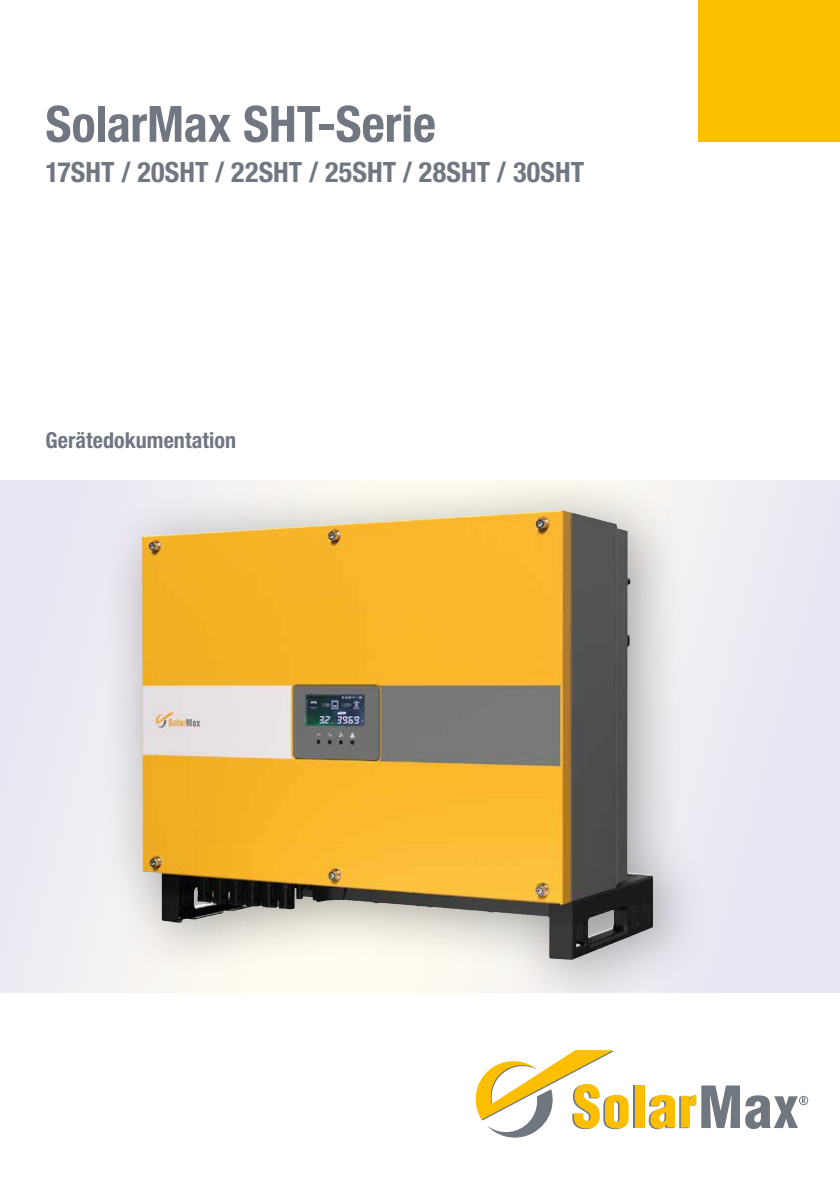
<style>
.page{position:relative;width:840px;height:1191px;background:#fff}
.page>*{position:absolute;margin:0;border:0;box-sizing:border-box;transform-origin:0 0}
.t1{font:700 condensed 50px "Helvetica Neue LT Std";letter-spacing:-.005em;color:#707781}
.t2{font:700 condensed 28px "Helvetica Neue LT Std";letter-spacing:.005em;color:#707781}
.t3{font:700 condensed 22px "Helvetica Neue LT Std";letter-spacing:.005em;color:#707781}
</style>
<div class="page">
<div style="left:697px;top:0;width:142px;height:142px;background:#fcbf00"></div>
<div style="left:633px;top:1085px;width:9px;height:43px;background:#707781"></div>
<svg style="left:475px;top:1050px;width:153px;height:87px"></svg>
<div style="left:635px;top:1085px;width:9px;height:42px;background:#fcbf00"></div>
<svg style="left:648px;top:1085px;width:157px;height:44px"></svg>
<div style="left:798px;top:1096px;width:9px;height:9px;border:1px solid #707781;border-radius:50%"></div>
<div style="left:100px;top:480px;width:611px;height:512px;background:#000;opacity:.35"></div>
<img style="left:142px;top:511px;width:411px;height:412px">
<h1 class="t1" style="left:45px;top:94px;width:392px">SolarMax SHT-Serie</h1>
<p class="t2" style="left:45px;top:155px;width:540px">17SHT / 20SHT / 22SHT / 25SHT / 28SHT / 30SHT</p>
<p class="t3" style="left:45px;top:426px;width:192px">Gerätedokumentation</p>
</div>
